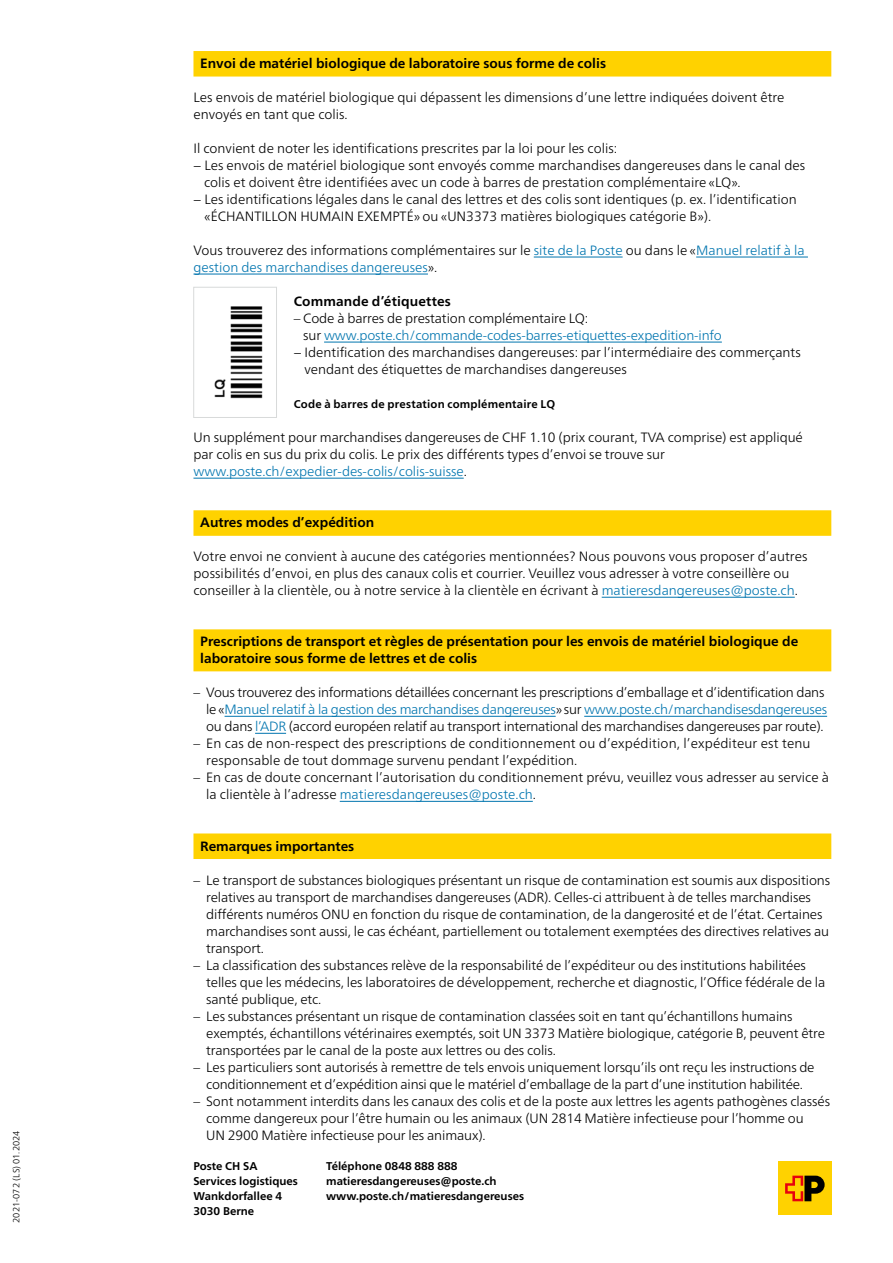
<style>
.page{position:relative;width:893px;height:1263px;background:#fff}
.page>*{position:absolute;margin:0;border:0;box-sizing:border-box;transform-origin:0 0}
.t1{font:300 13.5px/17px "Frutiger Neue LT Pro";letter-spacing:-.01em;color:#000}
.t2{font:700 13.5px/17px "Frutiger Neue LT Pro";color:#000}
.t3{font:300 13.5px/17px "Frutiger Neue LT Pro";letter-spacing:-.005em;color:#0075af}
.t4{font:300 13.5px/17px "Frutiger Neue LT Pro";letter-spacing:.01em;color:#000}
.t5{font:700 11.25px "Frutiger Neue LT Pro";color:#000}
.t6{font:300 9px "Frutiger Neue LT Pro";letter-spacing:.005em;color:#000}
.s1{color:#000}
.s2{color:#0075af}
</style>
<div class="page">
<div style="left:193px;top:51px;width:638px;height:26px;background:#ffd200"></div>
<hr style="left:534px;top:257px;width:89px;height:1px;background:#0075af">
<hr style="left:696px;top:257px;width:112px;height:1px;background:#0075af">
<hr style="left:193px;top:274px;width:235px;height:1px;background:#0075af">
<hr style="left:324px;top:342px;width:398px;height:1px;background:#0075af">
<hr style="left:193px;top:478px;width:271px;height:1px;background:#0075af">
<div style="left:193px;top:510px;width:638px;height:26px;background:#ffd200"></div>
<hr style="left:602px;top:597px;width:193px;height:1px;background:#0075af">
<div style="left:193px;top:629px;width:638px;height:42px;background:#ffd200"></div>
<hr style="left:255px;top:733px;width:31px;height:1px;background:#0075af">
<hr style="left:225px;top:716px;width:331px;height:1px;background:#0075af">
<hr style="left:584px;top:716px;width:243px;height:1px;background:#0075af">
<hr style="left:340px;top:801px;width:193px;height:1px;background:#0075af">
<div style="left:193px;top:833px;width:638px;height:26px;background:#ffd200"></div>
<img style="left:214px;top:306px;width:49px;height:93px">
<div style="left:194px;top:287px;width:83px;height:131px;border:1px solid #d8dada"></div>
<div style="left:778px;top:1162px;width:53px;height:53px;background:#ffd200"></div>
<svg style="left:785px;top:1176px;width:40px;height:25px"></svg>
<p class="t6" style="left:11px;top:1223px;width:94px;rotate:-90deg">2021-072 (LS) 01.2024</p>
<h2 class="t2" style="left:200px;top:55px;width:407px">Envoi de matériel biologique de laboratoire sous forme de colis</h2>
<p class="t1" style="left:193px;top:89px;width:592px">Les envois de matériel biologique qui dépassent les dimensions d’une lettre indiquées doivent être envoyés en tant que colis.</p>
<p class="t1" style="left:193px;top:140px;width:425px">Il convient de noter les identifications prescrites par la loi pour les colis:</p>
<p class="t1" style="left:204px;top:157px;width:603px;text-indent:-11px">− Les envois de matériel biologique sont envoyés comme marchandises dangereuses dans le canal des colis et doivent être identifiées avec un code à barres de prestation complémentaire «LQ».</p>
<p class="t1" style="left:204px;top:191px;width:594px;text-indent:-11px">− Les identifications légales dans le canal des lettres et des colis sont identiques (p. ex. l’identification «ÉCHANTILLON HUMAIN EXEMPTÉ» ou «UN3373 matières biologiques catégorie B»).</p>
<p class="t3" style="left:193px;top:242px;width:613px"><span class="s1">Vous trouverez des informations complémentaires sur le</span> site de la Poste <span class="s1">ou dans le «</span>Manuel relatif à la gestion des marchandises dangereuses<span class="s1">».</span></p>
<p class="t2" style="left:294px;top:293px;width:159px">Commande d’étiquettes</p>
<p class="t3" style="left:303px;top:310px;width:420px;text-indent:-10px"><span class="s1">– Code à barres de prestation complémentaire LQ:<br>sur</span> www.poste.ch/commande-codes-barres-etiquettes-expedition-info</p>
<p class="t1" style="left:305px;top:344px;width:498px;text-indent:-11px">− Identification des marchandises dangereuses: par l’intermédiaire des commerçants vendant des étiquettes de marchandises dangereuses</p>
<p class="t5" style="left:294px;top:398px;width:263px">Code à barres de prestation complémentaire LQ</p>
<p class="t1" style="left:193px;top:429px;width:611px">Un supplément pour marchandises dangereuses de CHF 1.10 (prix courant, TVA comprise) est appliqué par colis en sus du prix du colis. Le prix des différents types d’envoi se trouve sur <span class="s2">www.poste.ch/expedier-des-colis/colis-suisse</span>.</p>
<h2 class="t2" style="left:200px;top:514px;width:176px">Autres modes d’expédition</h2>
<p class="t1" style="left:193px;top:548px;width:615px">Votre envoi ne convient à aucune des catégories mentionnées? Nous pouvons vous proposer d’autres possibilités d’envoi, en plus des canaux colis et courrier. Veuillez vous adresser à votre conseillère ou conseiller à la clientèle, ou à notre service à la clientèle en écrivant à <span class="s2">matieresdangereuses@poste.ch</span>.</p>
<h2 class="t2" style="left:200px;top:633px;width:599px">Prescriptions de transport et règles de présentation pour les envois de matériel biologique de laboratoire sous forme de lettres et de colis</h2>
<p class="t1" style="left:206px;top:684px;width:622px;text-indent:-13px">– Vous trouverez des informations détaillées concernant les prescriptions d’emballage et d’identification dans le «<span class="s2">Manuel relatif à la gestion des marchandises dangereuses</span>» sur <span class="s2">www.poste.ch/marchandisesdangereuses </span>ou dans <span class="s2">l’ADR</span> (accord européen relatif au transport international des marchandises dangereuses par route).</p>
<p class="t4" style="left:206px;top:735px;width:606px;text-indent:-13px">– En cas de non-respect des prescriptions de conditionnement ou d’expédition, l’expéditeur est tenu responsable de tout dommage survenu pendant l’expédition.</p>
<p class="t1" style="left:206px;top:769px;width:624px;text-indent:-13px">– En cas de doute concernant l’autorisation du conditionnement prévu, veuillez vous adresser au service à la clientèle à l’adresse <span class="s2">matieresdangereuses@poste.ch</span>.</p>
<h2 class="t2" style="left:200px;top:837px;width:156px">Remarques importantes</h2>
<p class="t1" style="left:206px;top:871px;width:625px;text-indent:-13px">– Le transport de substances biologiques présentant un risque de contamination est soumis aux dispositions relatives au transport de marchandises dangereuses (ADR). Celles-ci attribuent à de telles marchandises différents numéros ONU en fonction du risque de contamination, de la dangerosité et de l’état. Certaines marchandises sont aussi, le cas échéant, partiellement ou totalement exemptées des directives relatives au transport.</p>
<p class="t1" style="left:206px;top:956px;width:621px;text-indent:-13px">– La classification des substances relève de la responsabilité de l’expéditeur ou des institutions habilitées telles que les médecins, les laboratoires de développement, recherche et diagnostic, l’Office fédérale de la santé publique, etc.</p>
<p class="t1" style="left:206px;top:1007px;width:620px;text-indent:-13px">– Les substances présentant un risque de contamination classées soit en tant qu’échantillons humains exemptés, échantillons vétérinaires exemptés, soit UN 3373 Matière biologique, catégorie B, peuvent être transportées par le canal de la poste aux lettres ou des colis.</p>
<p class="t1" style="left:193px;top:1058px;width:622px;text-align:center">– Les particuliers sont autorisés à remettre de tels envois uniquement lorsqu’ils ont reçu les instructions de conditionnement et d’expédition ainsi que le matériel d’emballage de la part d’une institution habilitée.</p>
<p class="t1" style="left:206px;top:1092px;width:625px;text-indent:-13px">– Sont notamment interdits dans les canaux des colis et de la poste aux lettres les agents pathogènes classés comme dangereux pour l’être humain ou les animaux (UN 2814 Matière infectieuse pour l’homme ou<br>UN 2900 Matière infectieuse pour les animaux).</p>
<p class="t5" style="left:193px;top:1160px;width:66px">Poste CH SA</p>
<p class="t5" style="left:193px;top:1175px;width:106px">Services logistiques</p>
<p class="t5" style="left:193px;top:1189px;width:90px">Wankdorfallee 4</p>
<p class="t5" style="left:193px;top:1204px;width:62px">3030 Berne</p>
<p class="t5" style="left:326px;top:1160px;width:133px">Téléphone 0848 888 888</p>
<p class="t5" style="left:326px;top:1175px;width:172px">matieresdangereuses@poste.ch</p>
<p class="t5" style="left:326px;top:1189px;width:199px">www.poste.ch/matieresdangereuses</p>
</div>
